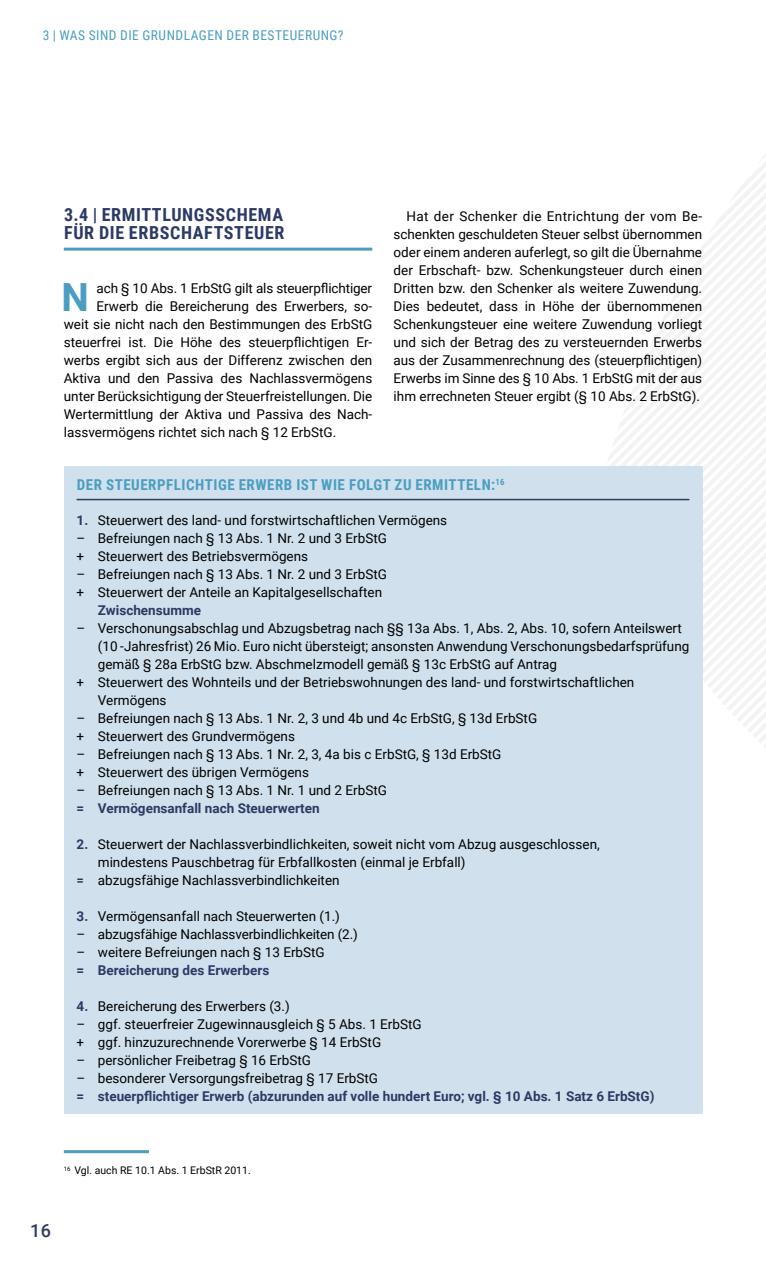
<style>
.page{position:relative;width:766px;height:1263px;background:#fff}
.page>*{position:absolute;margin:0;border:0;box-sizing:border-box;transform-origin:0 0}
.t1{font:700 38.85px "Roboto";color:#4b9ec1}
.t2{font:700 18px/18px "Roboto Condensed";letter-spacing:.035em;color:#2c3a65}
.t3{font:500 18px "Roboto";color:#2c3a65}
.t4{font:700 15px "Roboto Condensed";letter-spacing:.035em;color:#4b9ec1}
.t5{font:13.5px/18px "Roboto";color:#000}
.t6{font:700 13.5px "Roboto";color:#2c3a65}
.t7{font:13.5px "Roboto Condensed";letter-spacing:.035em;color:#4b9ec1}
.t8{font:10.5px "Roboto";color:#000}
.s1{font-weight:700;color:#2c3a65}
</style>
<div class="page">
<svg style="left:607px;top:155px;width:158px;height:594px"></svg>
<hr style="left:64px;top:248px;width:308px;height:3px;background:#4b9ec1">
<div style="left:64px;top:466px;width:638px;height:648px;background:#d0e1ed"></div>
<hr style="left:77px;top:499px;width:612px;height:1px;background:#2c3a65">
<hr style="left:64px;top:1150px;width:85px;height:3px;background:#4b9ec1">
<p class="t7" style="left:43px;top:26px;width:302px">3 | WAS SIND DIE GRUNDLAGEN DER BESTEUERUNG?</p>
<h2 class="t2" style="left:64px;top:205px;width:222px">3.4 | ERMITTLUNGSSCHEMA<br>FÜR DIE ERBSCHAFTSTEUER</h2>
<h1 class="t1" style="left:61px;top:270px;width:29px">N</h1>
<p class="t5" style="left:96px;top:279px;width:277px">ach § 10 Abs. 1 ErbStG gilt als steuerpflichtiger</p>
<p class="t5" style="left:96px;top:297px;width:277px">Erwerb die Bereicherung des Erwerbers, so-</p>
<p class="t5" style="left:64px;top:315px;width:310px">weit sie nicht nach den Bestimmungen des ErbStG</p>
<p class="t5" style="left:64px;top:333px;width:310px">steuerfrei ist. Die Höhe des steuerpflichtigen Er-</p>
<p class="t5" style="left:64px;top:351px;width:310px">werbs ergibt sich aus der Differenz zwischen den</p>
<p class="t5" style="left:64px;top:369px;width:310px">Aktiva und den Passiva des Nachlassvermögens</p>
<p class="t5" style="left:64px;top:387px;width:310px">unter Berücksichtigung der Steuerfreistellungen. Die</p>
<p class="t5" style="left:64px;top:405px;width:310px">Wertermittlung der Aktiva und Passiva des Nach-</p>
<p class="t5" style="left:64px;top:423px;width:274px">lassvermögens richtet sich nach § 12 ErbStG.</p>
<p class="t5" style="left:393px;top:207px;width:310px;text-align:justify;text-indent:13px">Hat der Schenker die Entrichtung der vom Be&shy;schenkten geschuldeten Steuer selbst übernommen oder einem anderen auferlegt, so gilt die Übernahme der Erbschaft- bzw. Schenkungsteuer durch einen Dritten bzw. den Schenker als weitere Zuwendung.<br>Dies bedeutet, dass in Höhe der übernommenen Schenkungsteuer eine weitere Zuwendung vorliegt und sich der Betrag des zu versteuernden Erwerbs aus der Zusammenrechnung des (steuerpflichtigen)<br>Erwerbs im Sinne des § 10 Abs. 1 ErbStG mit der aus ihm errechneten Steuer ergibt (§ 10 Abs. 2 ErbStG).</p>
<p class="t4" style="left:77px;top:474px;width:429px">DER STEUERPFLICHTIGE ERWERB IST WIE FOLGT ZU ERMITTELN:<sup>16</sup></p>
<p class="t5" style="left:77px;top:511px;width:372px"><span class="s1">1.</span> Steuerwert des land- und forstwirtschaftlichen Vermögens</p>
<p class="t5" style="left:77px;top:529px;width:312px">– Befreiungen nach § 13 Abs. 1 Nr. 2 und 3 ErbStG + Steuerwert des Betriebsvermögens</p>
<p class="t5" style="left:77px;top:565px;width:312px">– Befreiungen nach § 13 Abs. 1 Nr. 2 und 3 ErbStG + Steuerwert der Anteile an Kapitalgesellschaften</p>
<p class="t6" style="left:98px;top:601px;width:105px">Zwischensumme</p>
<p class="t5" style="left:77px;top:619px;width:606px">– Verschonungsabschlag und Abzugsbetrag nach §§ 13a Abs. 1, Abs. 2, Abs. 10, sofern Anteilswert</p>
<p class="t5" style="left:98px;top:637px;width:593px">(10 -Jahresfrist) 26 Mio. Euro nicht übersteigt; ansonsten Anwendung Verschonungsbedarfsprüfung</p>
<p class="t5" style="left:98px;top:655px;width:460px">gemäß § 28a ErbStG bzw. Abschmelzmodell gemäß § 13c ErbStG auf Antrag</p>
<p class="t5" style="left:77px;top:673px;width:559px">+ Steuerwert des Wohnteils und der Betriebswohnungen des land- und forstwirtschaftlichen</p>
<p class="t5" style="left:98px;top:691px;width:70px">Vermögens</p>
<p class="t5" style="left:77px;top:709px;width:462px">– Befreiungen nach § 13 Abs. 1 Nr. 2, 3 und 4b und 4c ErbStG, § 13d ErbStG + Steuerwert des Grundvermögens</p>
<p class="t5" style="left:77px;top:745px;width:426px">– Befreiungen nach § 13 Abs. 1 Nr. 2, 3, 4a bis c ErbStG, § 13d ErbStG + Steuerwert des übrigen Vermögens</p>
<p class="t5" style="left:77px;top:781px;width:312px">– Befreiungen nach § 13 Abs. 1 Nr. 1 und 2 ErbStG</p>
<p class="t6" style="left:77px;top:799px;width:244px">= Vermögensanfall nach Steuerwerten</p>
<p class="t5" style="left:77px;top:835px;width:524px"><span class="s1">2.</span> Steuerwert der Nachlassverbindlichkeiten, soweit nicht vom Abzug ausgeschlossen,</p>
<p class="t5" style="left:98px;top:853px;width:369px">mindestens Pauschbetrag für Erbfallkosten (einmal je Erbfall)</p>
<p class="t5" style="left:77px;top:871px;width:264px">= abzugsfähige Nachlassverbindlichkeiten</p>
<p class="t5" style="left:77px;top:907px;width:265px"><span class="s1">3.</span> Vermögensanfall nach Steuerwerten (1.)</p>
<p class="t5" style="left:77px;top:925px;width:283px">– abzugsfähige Nachlassverbindlichkeiten (2.)</p>
<p class="t5" style="left:77px;top:943px;width:250px">– weitere Befreiungen nach § 13 ErbStG</p>
<p class="t6" style="left:77px;top:961px;width:194px">= Bereicherung des Erwerbers</p>
<p class="t5" style="left:77px;top:997px;width:215px"><span class="s1">4.</span> Bereicherung des Erwerbers (3.)</p>
<p class="t5" style="left:77px;top:1015px;width:346px">– ggf. steuerfreier Zugewinnausgleich § 5 Abs. 1 ErbStG + ggf. hinzuzurechnende Vorerwerbe § 14 ErbStG</p>
<p class="t5" style="left:77px;top:1051px;width:236px">– persönlicher Freibetrag § 16 ErbStG</p>
<p class="t5" style="left:77px;top:1069px;width:303px">– besonderer Versorgungsfreibetrag § 17 ErbStG</p>
<p class="t6" style="left:77px;top:1087px;width:579px">= steuerpflichtiger Erwerb (abzurunden auf volle hundert Euro; vgl. § 10 Abs. 1 Satz 6 ErbStG)</p>
<p class="t8" style="left:64px;top:1163px;width:188px"><sup>16</sup> Vgl. auch RE 10.1 Abs. 1 ErbStR 2011.</p>
<h2 class="t3" style="left:30px;top:1218px;width:23px">16</h2>
</div>
